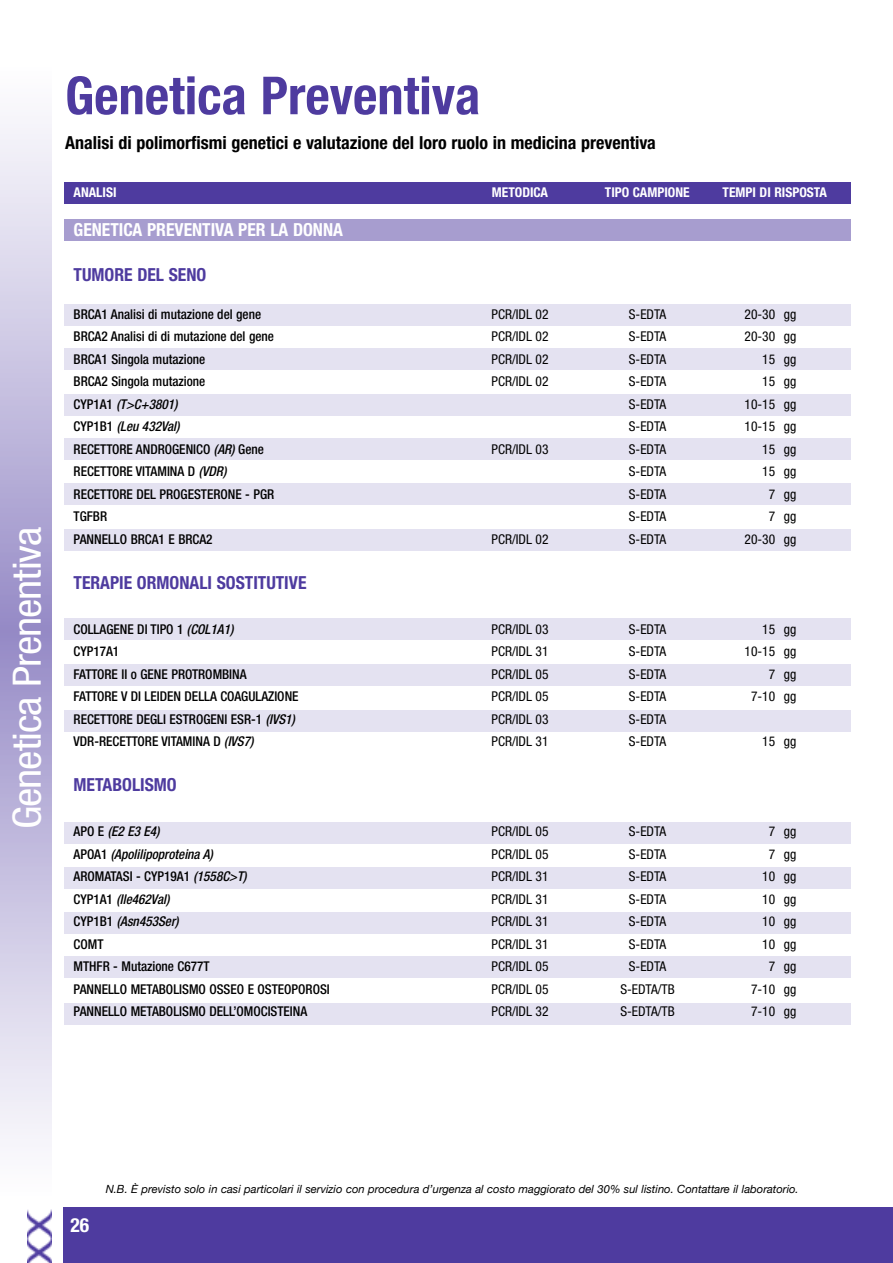
<style>
.page{position:relative;width:893px;height:1263px;background:#fff}
.page>*{position:absolute;margin:0;border:0;box-sizing:border-box;transform-origin:0 0}
.t1{font:700 condensed 52.5px "Helvetica Neue";color:#4e3b9f}
.t2{font:condensed 39.15px "Helvetica Neue LT Std";letter-spacing:-.025em;color:#fff;scale:1.11 1}
.t3{font:700 condensed 19.5px "Helvetica Neue LT Std";color:#fff}
.t4{font:700 condensed 18px "Helvetica Neue LT Std";color:#000}
.t5{font:700 condensed 18px "Helvetica Neue LT Std";color:#4e3b9f}
.t6{font:700 condensed 18px "Helvetica Neue LT Std";color:#fff}
.t7{font:500 condensed 13.5px "Helvetica Neue LT Std";color:#000}
.t8{font:condensed 13.5px "Helvetica Neue LT Std";color:#000}
.t9{font:italic 500 condensed 13.5px "Helvetica Neue LT Std";color:#000}
.t10{font:700 condensed 13.5px "Helvetica Neue LT Std";color:#fff}
.t11{font:italic 11.25px "Helvetica Neue";color:#000}
.s1{font-style:normal}
.s2{font-style:italic}
</style>
<div class="page">
<div style="left:64px;top:1208px;width:829px;height:55px;background:#4e3b9f"></div>
<img style="left:28px;top:1210px;width:23px;height:53px">
<div style="left:64px;top:220px;width:786px;height:21px;background:#a79dcf"></div>
<div style="left:64px;top:304px;width:786px;height:21px;background:#e4e2f1"></div>
<div style="left:64px;top:349px;width:786px;height:21px;background:#e4e2f1"></div>
<div style="left:64px;top:394px;width:786px;height:21px;background:#e4e2f1"></div>
<div style="left:64px;top:438px;width:786px;height:21px;background:#e4e2f1"></div>
<div style="left:64px;top:483px;width:786px;height:21px;background:#e4e2f1"></div>
<div style="left:64px;top:529px;width:786px;height:22px;background:#e4e2f1"></div>
<div style="left:64px;top:619px;width:786px;height:21px;background:#e4e2f1"></div>
<div style="left:64px;top:664px;width:786px;height:21px;background:#e4e2f1"></div>
<div style="left:64px;top:710px;width:786px;height:22px;background:#e4e2f1"></div>
<div style="left:64px;top:823px;width:786px;height:21px;background:#e4e2f1"></div>
<div style="left:64px;top:867px;width:786px;height:22px;background:#e4e2f1"></div>
<div style="left:64px;top:912px;width:786px;height:21px;background:#e4e2f1"></div>
<div style="left:64px;top:957px;width:786px;height:21px;background:#e4e2f1"></div>
<div style="left:64px;top:1003px;width:786px;height:22px;background:#e4e2f1"></div>
<div style="left:64px;top:183px;width:786px;height:21px;background:#4e3b9f"></div>
<h2 class="t2" style="left:13px;top:829px;width:274px;rotate:-90deg">Genetica Prenentiva</h2>
<h1 class="t1" style="left:65px;top:64px;width:417px">Genetica Preventiva</h1>
<h3 class="t4" style="left:65px;top:136px;width:592px">Analisi di polimorfismi genetici e valutazione del loro ruolo in medicina preventiva</h3>
<p class="t10" style="left:74px;top:188px;width:44px">ANALISI</p>
<p class="t10" style="left:492px;top:188px;width:58px">METODICA</p>
<p class="t10" style="left:605px;top:188px;width:86px">TIPO CAMPIONE</p>
<p class="t10" style="left:723px;top:188px;width:106px">TEMPI DI RISPOSTA</p>
<h3 class="t6" style="left:74px;top:223px;width:271px">GENETICA PREVENTIVA PER LA DONNA</h3>
<h3 class="t5" style="left:74px;top:268px;width:134px">TUMORE DEL SENO</h3>
<p class="t7" style="left:74px;top:309px;width:189px">BRCA1 Analisi di mutazione del gene</p>
<p class="t8" style="left:492px;top:309px;width:59px">PCR/IDL 02</p>
<p class="t8" style="left:629px;top:309px;width:39px">S-EDTA</p>
<p class="t8" style="left:744px;top:309px;width:53px">20-30 gg</p>
<p class="t7" style="left:74px;top:331px;width:202px">BRCA2 Analisi di di mutazione del gene</p>
<p class="t8" style="left:492px;top:331px;width:59px">PCR/IDL 02</p>
<p class="t8" style="left:629px;top:331px;width:39px">S-EDTA</p>
<p class="t8" style="left:744px;top:331px;width:53px">20-30 gg</p>
<p class="t7" style="left:74px;top:354px;width:133px">BRCA1 Singola mutazione</p>
<p class="t8" style="left:492px;top:354px;width:59px">PCR/IDL 02</p>
<p class="t8" style="left:629px;top:354px;width:39px">S-EDTA</p>
<p class="t8" style="left:762px;top:354px;width:36px">15 gg</p>
<p class="t7" style="left:74px;top:376px;width:133px">BRCA2 Singola mutazione</p>
<p class="t8" style="left:492px;top:376px;width:59px">PCR/IDL 02</p>
<p class="t8" style="left:629px;top:376px;width:39px">S-EDTA</p>
<p class="t8" style="left:762px;top:376px;width:36px">15 gg</p>
<p class="t9" style="left:74px;top:399px;width:106px"><span class="s1">CYP1A1</span> (T&gt;C+3801)</p>
<p class="t8" style="left:629px;top:399px;width:39px">S-EDTA</p>
<p class="t8" style="left:744px;top:399px;width:53px">10-15 gg</p>
<p class="t9" style="left:74px;top:421px;width:108px"><span class="s1">CYP1B1</span> (Leu 432Val)</p>
<p class="t8" style="left:629px;top:421px;width:39px">S-EDTA</p>
<p class="t8" style="left:744px;top:421px;width:53px">10-15 gg</p>
<p class="t7" style="left:74px;top:444px;width:192px">RECETTORE ANDROGENICO <span class="s2">(AR)</span> Gene</p>
<p class="t8" style="left:492px;top:444px;width:59px">PCR/IDL 03</p>
<p class="t8" style="left:629px;top:444px;width:39px">S-EDTA</p>
<p class="t8" style="left:762px;top:444px;width:36px">15 gg</p>
<p class="t7" style="left:74px;top:466px;width:154px">RECETTORE VITAMINA D <span class="s2">(VDR)</span></p>
<p class="t8" style="left:629px;top:466px;width:39px">S-EDTA</p>
<p class="t8" style="left:762px;top:466px;width:36px">15 gg</p>
<p class="t7" style="left:74px;top:489px;width:202px">RECETTORE DEL PROGESTERONE - PGR</p>
<p class="t8" style="left:629px;top:489px;width:39px">S-EDTA</p>
<p class="t8" style="left:769px;top:489px;width:29px">7 gg</p>
<p class="t7" style="left:74px;top:511px;width:35px">TGFBR</p>
<p class="t8" style="left:629px;top:511px;width:39px">S-EDTA</p>
<p class="t8" style="left:769px;top:511px;width:29px">7 gg</p>
<p class="t7" style="left:74px;top:534px;width:141px">PANNELLO BRCA1 E BRCA2</p>
<p class="t8" style="left:492px;top:534px;width:59px">PCR/IDL 02</p>
<p class="t8" style="left:629px;top:534px;width:39px">S-EDTA</p>
<p class="t8" style="left:744px;top:534px;width:53px">20-30 gg</p>
<h3 class="t5" style="left:74px;top:576px;width:234px">TERAPIE ORMONALI SOSTITUTIVE</h3>
<p class="t7" style="left:74px;top:624px;width:161px">COLLAGENE DI TIPO 1 <span class="s2">(COL1A1)</span></p>
<p class="t8" style="left:492px;top:624px;width:59px">PCR/IDL 03</p>
<p class="t8" style="left:629px;top:624px;width:39px">S-EDTA</p>
<p class="t8" style="left:762px;top:624px;width:36px">15 gg</p>
<p class="t7" style="left:74px;top:646px;width:47px">CYP17A1</p>
<p class="t8" style="left:492px;top:646px;width:59px">PCR/IDL 31</p>
<p class="t8" style="left:629px;top:646px;width:39px">S-EDTA</p>
<p class="t8" style="left:744px;top:646px;width:53px">10-15 gg</p>
<p class="t7" style="left:74px;top:669px;width:175px">FATTORE II o GENE PROTROMBINA</p>
<p class="t8" style="left:492px;top:669px;width:59px">PCR/IDL 05</p>
<p class="t8" style="left:629px;top:669px;width:39px">S-EDTA</p>
<p class="t8" style="left:769px;top:669px;width:29px">7 gg</p>
<p class="t7" style="left:74px;top:691px;width:227px">FATTORE V DI LEIDEN DELLA COAGULAZIONE</p>
<p class="t8" style="left:492px;top:691px;width:59px">PCR/IDL 05</p>
<p class="t8" style="left:629px;top:691px;width:39px">S-EDTA</p>
<p class="t8" style="left:751px;top:691px;width:47px">7-10 gg</p>
<p class="t7" style="left:74px;top:714px;width:223px">RECETTORE DEGLI ESTROGENI ESR-1 <span class="s2">(IVS1)</span></p>
<p class="t8" style="left:492px;top:714px;width:59px">PCR/IDL 03</p>
<p class="t8" style="left:629px;top:714px;width:39px">S-EDTA</p>
<p class="t7" style="left:74px;top:736px;width:182px">VDR-RECETTORE VITAMINA D <span class="s2">(IVS7)</span></p>
<p class="t8" style="left:492px;top:736px;width:59px">PCR/IDL 31</p>
<p class="t8" style="left:629px;top:736px;width:39px">S-EDTA</p>
<p class="t8" style="left:762px;top:736px;width:36px">15 gg</p>
<h3 class="t5" style="left:74px;top:778px;width:105px">METABOLISMO</h3>
<p class="t9" style="left:74px;top:826px;width:88px"><span class="s1">APO E</span> (E2 E3 E4)</p>
<p class="t8" style="left:492px;top:826px;width:59px">PCR/IDL 05</p>
<p class="t8" style="left:629px;top:826px;width:39px">S-EDTA</p>
<p class="t8" style="left:769px;top:826px;width:29px">7 gg</p>
<p class="t9" style="left:74px;top:849px;width:141px"><span class="s1">APOA1</span> (Apolilipoproteina A)</p>
<p class="t8" style="left:492px;top:849px;width:59px">PCR/IDL 05</p>
<p class="t8" style="left:629px;top:849px;width:39px">S-EDTA</p>
<p class="t8" style="left:769px;top:849px;width:29px">7 gg</p>
<p class="t7" style="left:74px;top:871px;width:175px">AROMATASI - CYP19A1 <span class="s2">(1558C&gt;T)</span></p>
<p class="t8" style="left:492px;top:871px;width:59px">PCR/IDL 31</p>
<p class="t8" style="left:629px;top:871px;width:39px">S-EDTA</p>
<p class="t8" style="left:762px;top:871px;width:36px">10 gg</p>
<p class="t9" style="left:74px;top:894px;width:97px"><span class="s1">CYP1A1</span> (Ile462Val)</p>
<p class="t8" style="left:492px;top:894px;width:59px">PCR/IDL 31</p>
<p class="t8" style="left:629px;top:894px;width:39px">S-EDTA</p>
<p class="t8" style="left:762px;top:894px;width:36px">10 gg</p>
<p class="t9" style="left:74px;top:916px;width:107px"><span class="s1">CYP1B1</span> (Asn453Ser)</p>
<p class="t8" style="left:492px;top:916px;width:59px">PCR/IDL 31</p>
<p class="t8" style="left:629px;top:916px;width:39px">S-EDTA</p>
<p class="t8" style="left:762px;top:916px;width:36px">10 gg</p>
<p class="t7" style="left:74px;top:939px;width:31px">COMT</p>
<p class="t8" style="left:492px;top:939px;width:59px">PCR/IDL 31</p>
<p class="t8" style="left:629px;top:939px;width:39px">S-EDTA</p>
<p class="t8" style="left:762px;top:939px;width:36px">10 gg</p>
<p class="t7" style="left:74px;top:961px;width:138px">MTHFR - Mutazione C677T</p>
<p class="t8" style="left:492px;top:961px;width:59px">PCR/IDL 05</p>
<p class="t8" style="left:629px;top:961px;width:39px">S-EDTA</p>
<p class="t8" style="left:769px;top:961px;width:29px">7 gg</p>
<p class="t7" style="left:74px;top:984px;width:258px">PANNELLO METABOLISMO OSSEO E OSTEOPOROSI</p>
<p class="t8" style="left:492px;top:984px;width:59px">PCR/IDL 05</p>
<p class="t8" style="left:620px;top:984px;width:56px">S-EDTA/TB</p>
<p class="t8" style="left:751px;top:984px;width:47px">7-10 gg</p>
<p class="t7" style="left:74px;top:1006px;width:235px">PANNELLO METABOLISMO DELL’OMOCISTEINA</p>
<p class="t8" style="left:492px;top:1006px;width:59px">PCR/IDL 32</p>
<p class="t8" style="left:620px;top:1006px;width:56px">S-EDTA/TB</p>
<p class="t8" style="left:751px;top:1006px;width:47px">7-10 gg</p>
<h3 class="t3" style="left:70px;top:1218px;width:20px">26</h3>
<p class="t11" style="left:106px;top:1182px;width:694px">N.B. È previsto solo in casi particolari il servizio con procedura d’urgenza al costo maggiorato del 30% sul listino. Contattare il laboratorio.</p>
</div>
